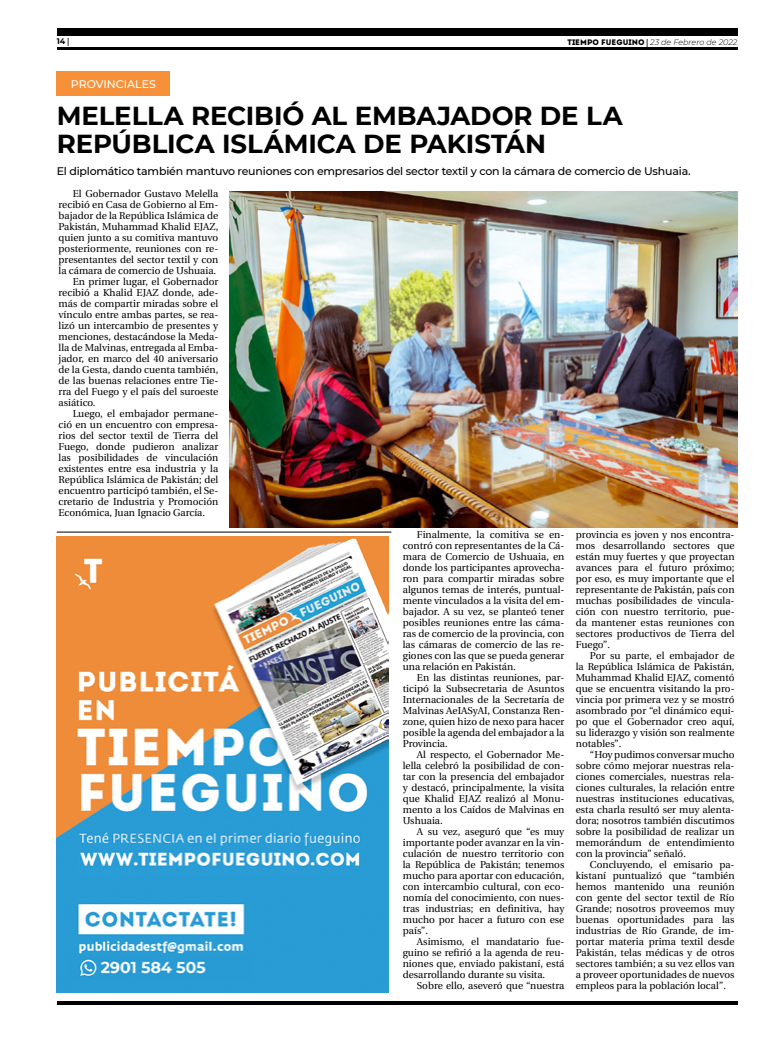
<style>
.page{position:relative;width:780px;height:1049px;background:#fff}
.page>*{position:absolute;margin:0;border:0;box-sizing:border-box;transform-origin:0 0}
.t1{font:700 26px/28px "Montserrat";letter-spacing:-.005em;color:#000}
.t2{font:500 11px "Montserrat";letter-spacing:-.02em;color:#000}
.t3{font:500 11px "Montserrat";color:#fff}
.t4{font:10px/11px "Utopia";color:#000;text-align:justify}
.t5{font:italic 300 8px "Montserrat";color:#000}
.t6{font:700 8px "Montserrat";color:#000}
.s1{font-family:"Utopia"}
.s2{font-family:"Intro";font-weight:400;font-style:normal}
.s3{font-family:"Utopia";font-weight:700;font-style:normal}
</style>
<div class="page">
<hr style="left:57px;top:48px;width:680px;height:2px;background:#000">
<div style="left:57px;top:28px;width:680px;height:7px;background:#000"></div>
<hr style="left:57px;top:1001px;width:680px;height:4px;background:#000">
<img style="left:57px;top:536px;width:331px;height:456px">
<hr style="left:57px;top:531px;width:334px;height:1px;background:#000">
<div style="left:57px;top:72px;width:113px;height:24px;background:#f79139"></div>
<img style="left:230px;top:191px;width:507px;height:336px">
<p class="t6" style="left:57px;top:35px;width:14px">14 <span class="s1">|</span></p>
<p class="t5" style="left:567px;top:36px;width:171px"><span class="s2">TIEMPO FUEGUINO</span> <span class="s3">|</span> 23 de Febrero de 2022</p>
<p class="t3" style="left:71px;top:76px;width:86px">PROVINCIALES</p>
<h1 class="t1" style="left:57px;top:100px;width:567px">MELELLA RECIBIÓ AL EMBAJADOR DE LA<br>REPÚBLICA ISLÁMICA DE PAKISTÁN</h1>
<p class="t2" style="left:57px;top:164px;width:635px">El diplomático también mantuvo reuniones con empresarios del sector textil y con la cámara de comercio de Ushuaia.</p>
<p class="t4" style="left:73px;top:188px;width:147px">El Gobernador Gustavo Melella</p>
<p class="t4" style="left:59px;top:199px;width:161px">recibió en Casa de Gobierno al Em-</p>
<p class="t4" style="left:59px;top:210px;width:161px">bajador de la República Islámica de</p>
<p class="t4" style="left:59px;top:221px;width:161px">Pakistán, Muhammad Khalid EJAZ,</p>
<p class="t4" style="left:59px;top:232px;width:161px">quien junto a su comitiva mantuvo</p>
<p class="t4" style="left:59px;top:243px;width:161px">posteriormente, reuniones con re-</p>
<p class="t4" style="left:59px;top:254px;width:161px">presentantes del sector textil y con</p>
<p class="t4" style="left:59px;top:265px;width:159px">la cámara de comercio de Ushuaia.</p>
<p class="t4" style="left:73px;top:276px;width:147px">En primer lugar, el Gobernador</p>
<p class="t4" style="left:59px;top:287px;width:161px">recibió a Khalid EJAZ donde, ade-</p>
<p class="t4" style="left:59px;top:298px;width:161px">más de compartir miradas sobre el</p>
<p class="t4" style="left:59px;top:309px;width:161px">vínculo entre ambas partes, se rea-</p>
<p class="t4" style="left:59px;top:320px;width:161px">lizó un intercambio de presentes y</p>
<p class="t4" style="left:59px;top:331px;width:161px">menciones, destacándose la Meda-</p>
<p class="t4" style="left:59px;top:342px;width:161px">lla de Malvinas, entregada al Emba-</p>
<p class="t4" style="left:59px;top:353px;width:161px">jador, en marco del 40 aniversario</p>
<p class="t4" style="left:59px;top:364px;width:161px">de la Gesta, dando cuenta también,</p>
<p class="t4" style="left:59px;top:375px;width:161px">de las buenas relaciones entre Tie-</p>
<p class="t4" style="left:59px;top:386px;width:161px">rra del Fuego y el país del suroeste</p>
<p class="t4" style="left:59px;top:397px;width:39px">asiático.</p>
<p class="t4" style="left:73px;top:408px;width:147px">Luego, el embajador permane-</p>
<p class="t4" style="left:59px;top:419px;width:161px">ció en un encuentro con empresa-</p>
<p class="t4" style="left:59px;top:430px;width:161px">rios del sector textil de Tierra del</p>
<p class="t4" style="left:59px;top:441px;width:161px">Fuego, donde pudieron analizar</p>
<p class="t4" style="left:59px;top:452px;width:161px">las posibilidades de vinculación</p>
<p class="t4" style="left:59px;top:463px;width:161px">existentes entre esa industria y la</p>
<p class="t4" style="left:59px;top:474px;width:161px">República Islámica de Pakistán; del</p>
<p class="t4" style="left:59px;top:485px;width:161px">encuentro participó también, el Se-</p>
<p class="t4" style="left:59px;top:496px;width:161px">cretario de Industria y Promoción</p>
<p class="t4" style="left:59px;top:507px;width:148px">Económica, Juan Ignacio García.</p>
<p class="t4" style="left:403px;top:529px;width:163px;text-indent:14px">Finalmente, la comitiva se en&shy;contró con representantes de la Cá&shy;mara de Comercio de Ushuaia, en donde los participantes aprovecha&shy;ron para compartir miradas sobre algunos temas de interés, puntual&shy;mente vinculados a la visita del em&shy;bajador. A su vez, se planteó tener posibles reuniones entre las cáma&shy;ras de comercio de la provincia, con las cámaras de comercio de las re&shy;giones con las que se pueda generar una relación en Pakistán.</p>
<p class="t4" style="left:403px;top:672px;width:163px;text-indent:14px">En las distintas reuniones, par&shy;ticipó la Subsecretaria de Asuntos Internacionales de la Secretaría de Malvinas AeIASyAI, Constanza Ren&shy;zone, quien hizo de nexo para hacer posible la agenda del embajador a la Provincia.</p>
<p class="t4" style="left:403px;top:749px;width:163px;text-indent:14px">Al respecto, el Gobernador Me&shy;lella celebró la posibilidad de con&shy;tar con la presencia del embajador y destacó, principalmente, la visita que Khalid EJAZ realizó al Monu&shy;mento a los Caídos de Malvinas en Ushuaia.</p>
<p class="t4" style="left:403px;top:826px;width:163px;text-indent:14px">A su vez, aseguró que “es muy importante poder avanzar en la vin&shy;culación de nuestro territorio con la República de Pakistán; tenemos mucho para aportar con educación, con intercambio cultural, con eco&shy;nomía del conocimiento, con nues&shy;tras industrias; en definitiva, hay mucho por hacer a futuro con ese país”.</p>
<p class="t4" style="left:403px;top:936px;width:163px;text-indent:14px">Asimismo, el mandatario fue&shy;guino se refirió a la agenda de reu&shy;niones que, enviado pakistaní, está desarrollando durante su visita.</p>
<p class="t4" style="left:417px;top:980px;width:149px">Sobre ello, aseveró que “nuestra</p>
<p class="t4" style="left:575px;top:529px;width:160px">provincia es joven y nos encontra&shy;mos desarrollando sectores que están muy fuertes y que proyectan avances para el futuro próximo; por eso, es muy importante que el representante de Pakistán, país con muchas posibilidades de vincula&shy;ción con nuestro territorio, pue&shy;da mantener estas reuniones con sectores productivos de Tierra del Fuego”.</p>
<p class="t4" style="left:575px;top:650px;width:160px;text-indent:14px">Por su parte, el embajador de la República Islámica de Pakistán, Muhammad Khalid EJAZ, comentó que se encuentra visitando la pro&shy;vincia por primera vez y se mostró asombrado por “el dinámico equi&shy;po que el Gobernador creo aquí, su liderazgo y visión son realmente notables”.</p>
<p class="t4" style="left:575px;top:749px;width:160px;text-indent:14px">“Hoy pudimos conversar mucho sobre cómo mejorar nuestras rela&shy;ciones comerciales, nuestras rela&shy;ciones culturales, la relación entre nuestras instituciones educativas, esta charla resultó ser muy alenta&shy;dora; nosotros también discutimos sobre la posibilidad de realizar un memorándum de entendimiento con la provincia” señaló.</p>
<p class="t4" style="left:575px;top:859px;width:160px;text-indent:14px">Concluyendo, el emisario pa&shy;kistaní puntualizó que “también hemos mantenido una reunión con gente del sector textil de Río Grande; nosotros proveemos muy buenas oportunidades para las industrias de Río Grande, de im&shy;portar materia prima textil desde Pakistán, telas médicas y de otros sectores también; a su vez ellos van a proveer oportunidades de nuevos empleos para la población local”.</p>
</div>
